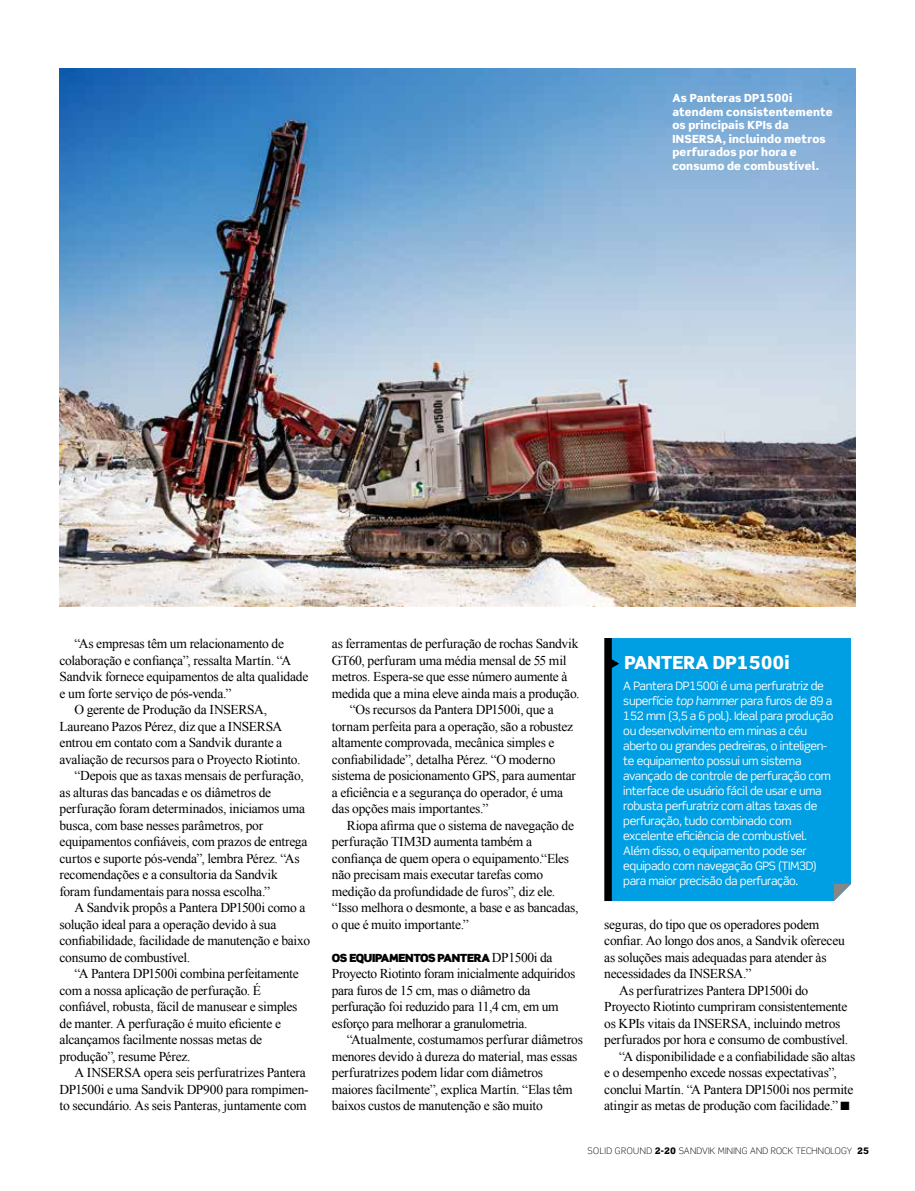
<style>
.page{position:relative;width:915px;height:1191px;background:#fff}
.page>*{position:absolute;margin:0;border:0;box-sizing:border-box;transform-origin:0 0}
.t1{font:900 18px "Scene Pro";color:#fff}
.t2{font:13.5px/16.5px "Times New Roman WGL";letter-spacing:-.02em;color:#000}
.t3{font:11.7px/15px "Scene Pro";letter-spacing:-.03em;color:#fff}
.t4{font:900 11.25px/13.5px "Scene Pro";letter-spacing:.015em;color:#fff}
.t5{font:900 11.25px "Scene Pro";letter-spacing:-.03em;color:#000}
.t6{font:300 9px "Scene Pro";letter-spacing:.025em;color:#000}
.s1{font-family:"Times New Roman WGL";font-weight:400;font-size:13.5px}
.s2{font-style:italic}
.s3{font-weight:900}
</style>
<div class="page">
<div style="left:611px;top:638px;width:239px;height:263px;background:#009fe3"></div>
<svg style="left:611px;top:658px;width:8px;height:10px"></svg>
<div style="left:604px;top:638px;width:7px;height:263px;background:#000"></div>
<svg style="left:833px;top:883px;width:17px;height:18px"></svg>
<img style="left:60px;top:68px;width:795px;height:539px">
<p class="t4" style="left:672px;top:91px;width:162px">As Panteras DP1500i atendem consistentemente os principais KPIs da<br>INSERSA, incluindo metros perfurados por hora e consumo de combustível.</p>
<p class="t2" style="left:74px;top:635px;width:211px">“As empresas têm um relacionamento de</p>
<p class="t2" style="left:60px;top:652px;width:233px">colaboração e confiança”, ressalta Martín. “A</p>
<p class="t2" style="left:60px;top:668px;width:250px">Sandvik fornece equipamentos de alta qualidade</p>
<p class="t2" style="left:60px;top:685px;width:173px">e um forte serviço de pós-venda.”</p>
<p class="t2" style="left:74px;top:701px;width:194px">O gerente de Produção da INSERSA,</p>
<p class="t2" style="left:60px;top:718px;width:224px">Laureano Pazos Pérez, diz que a INSERSA</p>
<p class="t2" style="left:60px;top:734px;width:224px">entrou em contato com a Sandvik durante a</p>
<p class="t2" style="left:60px;top:751px;width:242px">avaliação de recursos para o Proyecto Riotinto.</p>
<p class="t2" style="left:74px;top:767px;width:231px">“Depois que as taxas mensais de perfuração,</p>
<p class="t2" style="left:60px;top:783px;width:213px">as alturas das bancadas e os diâmetros de</p>
<p class="t2" style="left:60px;top:800px;width:247px">perfuração foram determinados, iniciamos uma</p>
<p class="t2" style="left:60px;top:816px;width:205px">busca, com base nesses parâmetros, por</p>
<p class="t2" style="left:60px;top:833px;width:249px">equipamentos confiáveis, com prazos de entrega</p>
<p class="t2" style="left:60px;top:849px;width:241px">curtos e suporte pós-venda”, lembra Pérez. “As</p>
<p class="t2" style="left:60px;top:866px;width:220px">recomendações e a consultoria da Sandvik</p>
<p class="t2" style="left:60px;top:882px;width:212px">foram fundamentais para nossa escolha.”</p>
<p class="t2" style="left:74px;top:899px;width:232px">A Sandvik propôs a Pantera DP1500i como a</p>
<p class="t2" style="left:60px;top:915px;width:218px">solução ideal para a operação devido à sua</p>
<p class="t2" style="left:60px;top:932px;width:252px">confiabilidade, facilidade de manutenção e baixo</p>
<p class="t2" style="left:60px;top:948px;width:132px">consumo de combustível.</p>
<p class="t2" style="left:74px;top:965px;width:226px">“A Pantera DP1500i combina perfeitamente</p>
<p class="t2" style="left:60px;top:981px;width:203px">com a nossa aplicação de perfuração. É</p>
<p class="t2" style="left:60px;top:998px;width:239px">confiável, robusta, fácil de manusear e simples</p>
<p class="t2" style="left:60px;top:1014px;width:223px">de manter. A perfuração é muito eficiente e</p>
<p class="t2" style="left:60px;top:1031px;width:204px">alcançamos facilmente nossas metas de</p>
<p class="t2" style="left:60px;top:1047px;width:132px">produção”, resume Pérez.</p>
<p class="t2" style="left:74px;top:1064px;width:233px">A INSERSA opera seis perfuratrizes Pantera</p>
<p class="t2" style="left:60px;top:1080px;width:250px">DP1500i e uma Sandvik DP900 para rompimen-</p>
<p class="t2" style="left:60px;top:1097px;width:248px">to secundário. As seis Panteras, juntamente com</p>
<p class="t2" style="left:332px;top:635px;width:248px">as ferramentas de perfuração de rochas Sandvik</p>
<p class="t2" style="left:332px;top:651px;width:236px">GT60, perfuram uma média mensal de 55 mil</p>
<p class="t2" style="left:332px;top:668px;width:237px">metros. Espera-se que esse número aumente à</p>
<p class="t2" style="left:332px;top:684px;width:249px">medida que a mina eleve ainda mais a produção.</p>
<p class="t2" style="left:349px;top:701px;width:205px">“Os recursos da Pantera DP1500i, que a</p>
<p class="t2" style="left:332px;top:717px;width:242px">tornam perfeita para a operação, são a robustez</p>
<p class="t2" style="left:332px;top:734px;width:224px">altamente comprovada, mecânica simples e</p>
<p class="t2" style="left:332px;top:750px;width:225px">confiabilidade”, detalha Pérez. “O moderno</p>
<p class="t2" style="left:332px;top:767px;width:245px">sistema de posicionamento GPS, para aumentar</p>
<p class="t2" style="left:332px;top:783px;width:232px">a eficiência e a segurança do operador, é uma</p>
<p class="t2" style="left:332px;top:800px;width:158px">das opções mais importantes.”</p>
<p class="t2" style="left:347px;top:816px;width:229px">Riopa afirma que o sistema de navegação de</p>
<p class="t2" style="left:332px;top:833px;width:201px">perfuração TIM3D aumenta também a</p>
<p class="t2" style="left:332px;top:849px;width:238px">confiança de quem opera o equipamento.“Eles</p>
<p class="t2" style="left:332px;top:866px;width:212px">não precisam mais executar tarefas como</p>
<p class="t2" style="left:332px;top:882px;width:225px">medição da profundidade de furos”, diz ele.</p>
<p class="t2" style="left:332px;top:899px;width:248px">“Isso melhora o desmonte, a base e as bancadas,</p>
<p class="t2" style="left:332px;top:915px;width:138px">o que é muito importante.”</p>
<p class="t5" style="left:332px;top:950px;width:222px">OS EQUIPAMENTOS PANTERA <span class="s1">DP1500i da</span></p>
<p class="t2" style="left:332px;top:965px;width:245px">Proyecto Riotinto foram inicialmente adquiridos para furos de 15 cm, mas o diâmetro da perfuração foi reduzido para 11,4 cm, em um esforço para melhorar a granulometria.</p>
<p class="t2" style="left:332px;top:1031px;width:252px;text-indent:15px">“Atualmente, costumamos perfurar diâmetros menores devido à dureza do material, mas essas perfuratrizes podem lidar com diâmetros maiores facilmente”, explica Martín. “Elas têm baixos custos de manutenção e são muito</p>
<h1 class="t1" style="left:624px;top:651px;width:167px">PANTERA DP1500i</h1>
<p class="t3" style="left:623px;top:678px;width:212px">A Pantera DP1500i é uma perfuratriz de superfície <span class="s2">top hammer</span> para furos de 89 a 152 mm (3,5 a 6 pol.). Ideal para produção ou desenvolvimento em minas a céu aberto ou grandes pedreiras, o inteligen&shy;te equipamento possui um sistema avançado de controle de perfuração com interface de usuário fácil de usar e uma robusta perfuratriz com altas taxas de perfuração, tudo combinado com excelente eficiência de combustível.<br>Além disso, o equipamento pode ser equipado com navegação GPS (TIM3D) para maior precisão da perfuração.</p>
<p class="t2" style="left:604px;top:916px;width:216px">seguras, do tipo que os operadores podem</p>
<p class="t2" style="left:604px;top:932px;width:242px">confiar. Ao longo dos anos, a Sandvik ofereceu</p>
<p class="t2" style="left:604px;top:948px;width:224px">as soluções mais adequadas para atender às</p>
<p class="t2" style="left:604px;top:965px;width:148px">necessidades da INSERSA.”</p>
<p class="t2" style="left:619px;top:981px;width:190px">As perfuratrizes Pantera DP1500i do</p>
<p class="t2" style="left:604px;top:998px;width:244px">Proyecto Riotinto cumpriram consistentemente</p>
<p class="t2" style="left:604px;top:1014px;width:237px">os KPIs vitais da INSERSA, incluindo metros</p>
<p class="t2" style="left:604px;top:1031px;width:245px">perfurados por hora e consumo de combustível.</p>
<p class="t2" style="left:619px;top:1047px;width:237px">“A disponibilidade e a confiabilidade são altas</p>
<p class="t2" style="left:604px;top:1064px;width:234px">e o desempenho excede nossas expectativas”,</p>
<p class="t2" style="left:604px;top:1080px;width:250px">conclui Martín. “A Pantera DP1500i nos permite</p>
<p class="t2" style="left:604px;top:1097px;width:246px">atingir as metas de produção com facilidade.” ■</p>
<p class="t6" style="left:587px;top:1145px;width:283px">SOLID GROUND <span class="s3">2-20</span> SANDVIK MINING AND ROCK TECHNOLOGY <span class="s3">25</span></p>
</div>
